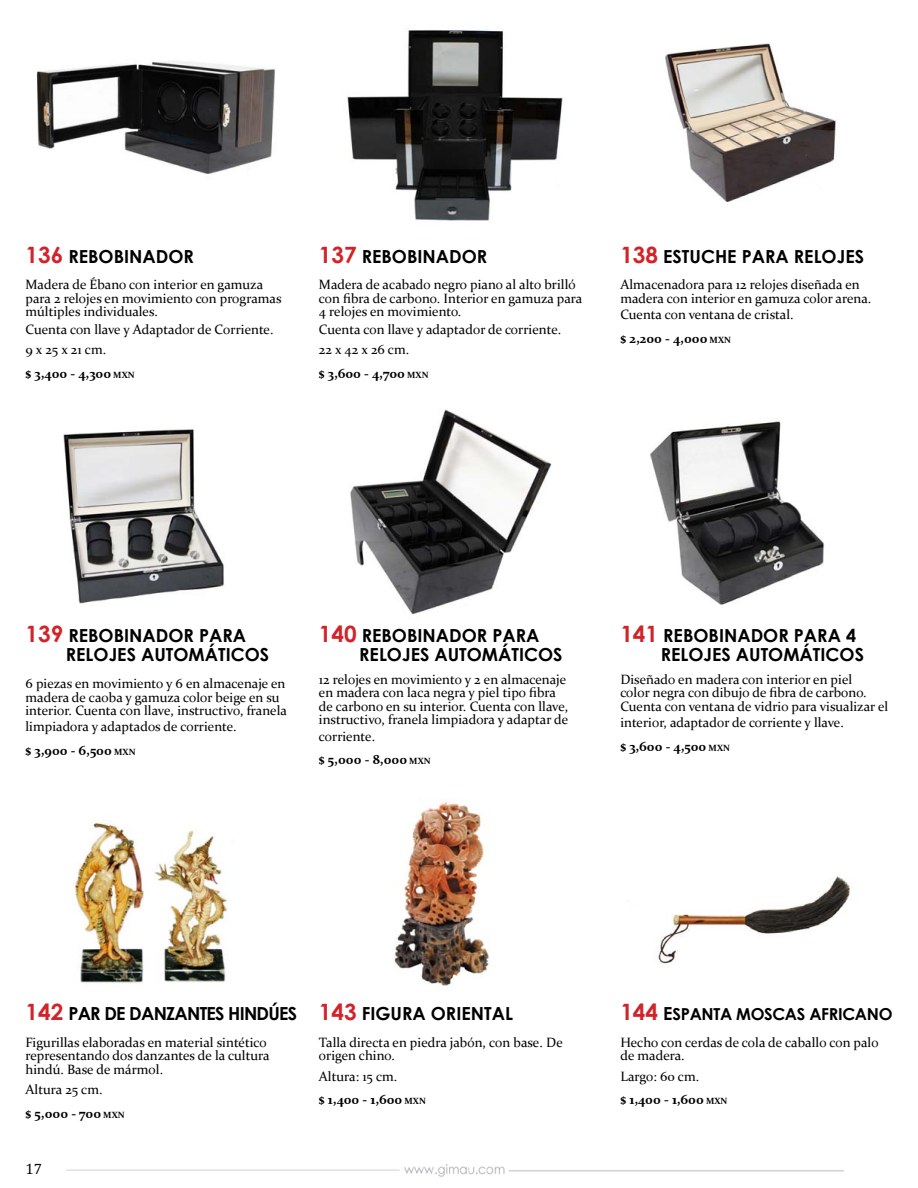
<style>
.page{position:relative;width:918px;height:1188px;background:#fff}
.page>*{position:absolute;margin:0;border:0;box-sizing:border-box;transform-origin:0 0}
.t1{font:700 18px/19.5px "Century Gothic";color:#000}
.t2{font:700 18px "Century Gothic";letter-spacing:-.04em;color:#000}
.t3{font:700 16.5px "Century Gothic";letter-spacing:-.02em;color:#000}
.t4{font:15px "Cambria";color:#000}
.t5{font:13.5px/13.5px "Constantia";color:#000}
.t6{font:700 13.5px/23.7px "Constantia";color:#000}
.s1{font-size:22.5px;color:#d2232a}
.s2{font-size:9px}
.s3{font-weight:700}
.s4{font-weight:700;font-size:9px}
.s5{font-weight:400}
.s6{font-size:18px}
</style>
<div class="page">
<img style="left:36px;top:61px;width:239px;height:113px">
<img style="left:347px;top:30px;width:216px;height:191px">
<img style="left:665px;top:43px;width:171px;height:159px">
<img style="left:63px;top:429px;width:161px;height:175px">
<img style="left:350px;top:409px;width:201px;height:206px">
<img style="left:650px;top:421px;width:174px;height:184px">
<img style="left:74px;top:821px;width:153px;height:163px">
<img style="left:394px;top:802px;width:96px;height:184px">
<img style="left:654px;top:876px;width:197px;height:88px">
<img style="left:66px;top:1164px;width:778px;height:13px">
<h1 class="t1" style="left:26px;top:245px;width:170px"><span class="s1">136</span> REBOBINADOR</h1>
<p class="t5" style="left:26px;top:277px;width:258px">Madera de Ébano con interior en gamuza para 2 relojes en movimiento con programas múltiples individuales.</p>
<p class="t5" style="left:26px;top:319px;width:250px;line-height:20.4px">Cuenta con llave y Adaptador de Corriente.<br>9 x 25 x 21 cm.</p>
<p class="t6" style="left:26px;top:361px;width:111px">$ 3,400 - 4,300 <span class="s2">MXN</span></p>
<h1 class="t1" style="left:319px;top:245px;width:170px"><span class="s1">137</span> REBOBINADOR</h1>
<p class="t5" style="left:319px;top:277px;width:265px">Madera de acabado negro piano al alto brilló con fibra de carbono. Interior en gamuza para<br>4 relojes en movimiento.</p>
<p class="t5" style="left:319px;top:319px;width:244px;line-height:20.4px">Cuenta con llave y adaptador de corriente.<br>22 x 42 x 26 cm.</p>
<p class="t6" style="left:319px;top:361px;width:111px">$ 3,600 - 4,700 <span class="s2">MXN</span></p>
<h1 class="t1" style="left:620px;top:245px;width:245px"><span class="s1">138</span> ESTUCH E PARA RELOJES</h1>
<p class="t5" style="left:620px;top:277px;width:252px">Almacenadora para 12 relojes diseñada en madera con interior en gamuza color arena.</p>
<p class="t5" style="left:620px;top:302px;width:175px;line-height:23.7px">Cuenta con ventana de cristal. <span class="s3">$ 2,200 - 4,000</span> <span class="s4">MXN</span></p>
<h1 class="t1" style="left:66px;top:625px;width:205px;text-indent:-40px"><span class="s1">139</span> REBOBINADOR PARA<br>RELOJES AUTOMÁTICOS</h1>
<p class="t5" style="left:26px;top:676px;width:263px">6 piezas en movimiento y 6 en almacenaje en madera de caoba y gamuza color beige en su interior. Cuenta con llave, instructivo, franela</p>
<p class="t5" style="left:26px;top:714px;width:213px;line-height:23.7px">limpiadora y adaptados de corriente. <span class="s3">$ 3,900 - 6,500</span> <span class="s4">MXN</span></p>
<h1 class="t1" style="left:359px;top:625px;width:205px;text-indent:-40px"><span class="s1">140</span> REBOBINADOR PARA<br>RELOJES AUTOMÁTICOS</h1>
<p class="t5" style="left:319px;top:672px;width:251px">12 relojes en movimiento y 2 en almacenaje en madera con laca negra y piel tipo fibra de carbono en su interior. Cuenta con llave, instructivo, franela limpiadora y adaptar de</p>
<p class="t6" style="left:319px;top:724px;width:113px"><span class="s5">corriente.<br></span>$ 5,000 - 8,000 <span class="s2">MXN</span></p>
<h1 class="t1" style="left:661px;top:625px;width:205px;text-indent:-40px"><span class="s1">141</span> REBOBINADOR PARA 4<br>RELOJES AUTOMÁTICOS</h1>
<p class="t5" style="left:620px;top:672px;width:269px">Diseñado en madera con interior en piel<br>color negra con dibujo de fibra de carbono.<br>Cuenta con ventana de vidrio para visualizar el</p>
<p class="t5" style="left:620px;top:710px;width:225px;line-height:23.7px">interior, adaptador de corriente y llave. <span class="s3">$ 3,600 - 4,500</span> <span class="s4">MXN</span></p>
<h1 class="t2" style="left:26px;top:1000px;width:273px"><span class="s1">142</span> PAR DE DANZANTES H INDÚES</h1>
<p class="t5" style="left:26px;top:1035px;width:246px">Figurillas elaboradas en material sintético representando dos danzantes de la cultura hindú. Base de mármol.</p>
<p class="t5" style="left:26px;top:1077px;width:101px;line-height:23.7px">Altura 25 cm.<br><span class="s3">$ 5,000 - 700</span> <span class="s4">MXN</span></p>
<p class="t4" style="left:26px;top:1160px;width:18px">17</p>
<h1 class="t1" style="left:319px;top:1003px;width:196px"><span class="s1">143</span> FIGURA ORIENTAL</h1>
<p class="t5" style="left:319px;top:1035px;width:245px">Talla directa en piedra jabón, con base. De origen chino.</p>
<p class="t5" style="left:319px;top:1064px;width:109px;line-height:23.7px">Altura: 15 cm.<br><span class="s3">$ 1,400 - 1,600</span> <span class="s4">MXN</span></p>
<p class="t3" style="left:620px;top:1001px;width:274px"><span class="s1">144</span> <span class="s6">E</span>SPANTA MOSCAS AFRICANO</p>
<p class="t5" style="left:620px;top:1035px;width:260px">Hecho con cerdas de cola de caballo con palo de madera.</p>
<p class="t6" style="left:620px;top:1064px;width:109px"><span class="s5">Largo: 60 cm.<br></span>$ 1,400 - 1,600 <span class="s2">MXN</span></p>
</div>
